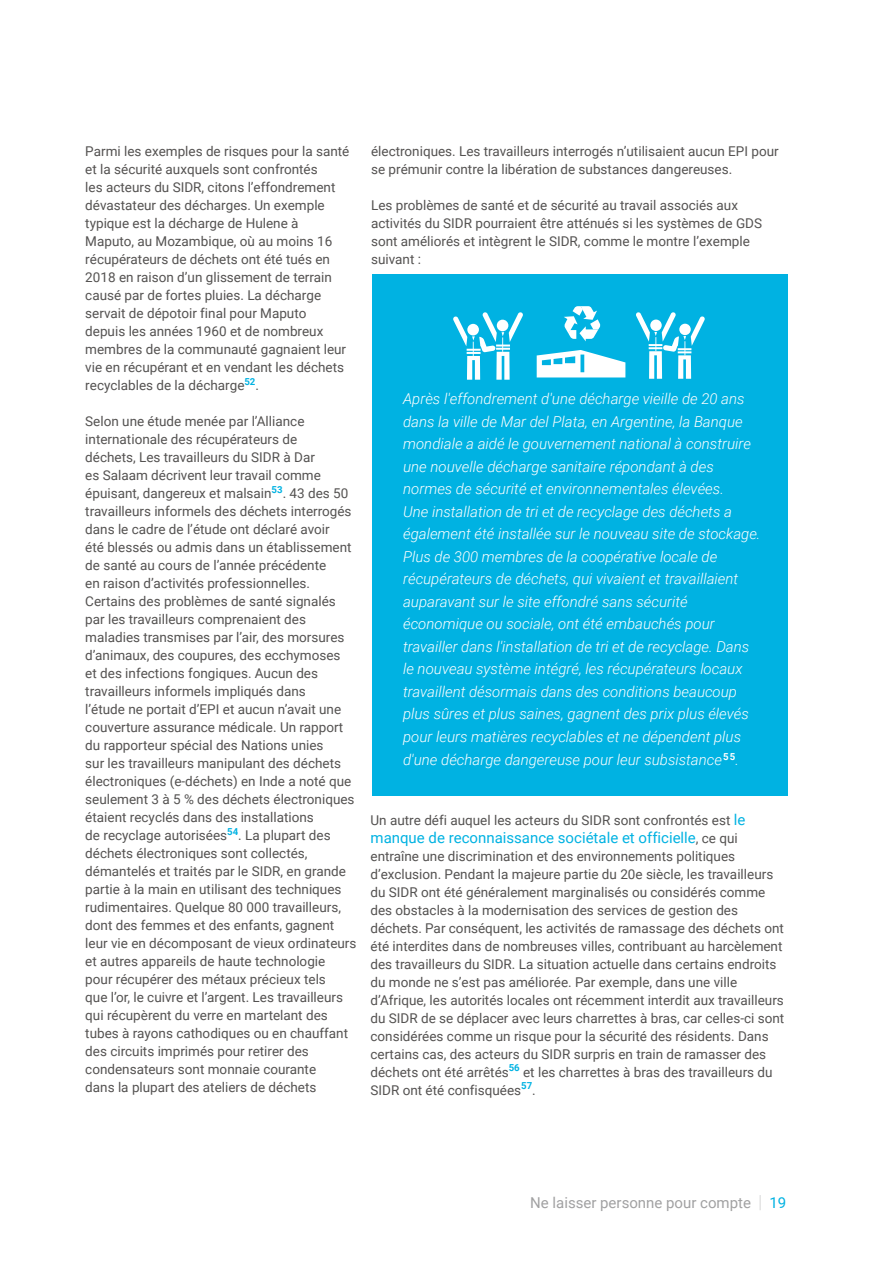
<style>
.page{position:relative;width:893px;height:1263px;background:#fff}
.page>*{position:absolute;margin:0;border:0;box-sizing:border-box;transform-origin:0 0}
.big_text_white_for_b{font:italic 300 15px/22.5px "Roboto";color:#fff}
.text{font:15px "Roboto";color:#00b2e2}
.t1{font:15px "Roboto";color:#a1a1a2}
.text-2{font:13.5px/18px "Roboto";color:#545251}
.s1{font-size:15px;color:#00b2e2}
.s2{font-size:13.5px;color:#545251}
.s3{font-weight:100;font-size:18px;color:#b3b3b4}
.s4{color:#00b2e2}
</style>
<div class="page">
<div style="left:372px;top:274px;width:416px;height:521px;background:#00b2e2"></div>
<svg style="left:537px;top:350px;width:88px;height:27px"></svg>
<svg style="left:564px;top:306px;width:36px;height:35px"></svg>
<svg style="left:636px;top:312px;width:69px;height:67px"></svg>
<div style="left:650px;top:320px;width:12px;height:11px;background:#fff;border-radius:50%"></div>
<svg style="left:453px;top:312px;width:70px;height:68px"></svg>
<div style="left:497px;top:320px;width:11px;height:11px;background:#fff;border-radius:50%"></div>
<p class="text-2" style="left:85px;top:142px;width:266px">Parmi les exemples de risques pour la santé et la sécurité auxquels sont confrontés<br>les acteurs du SIDR, citons l’effondrement dévastateur des décharges. Un exemple typique est la décharge de Hulene à Maputo, au Mozambique, où au moins 16 récupérateurs de déchets ont été tués en 2018 en raison d’un glissement de terrain causé par de fortes pluies. La décharge servait de dépotoir final pour Maputo depuis les années 1960 et de nombreux membres de la communauté gagnaient leur vie en récupérant et en vendant les déchets recyclables de la décharge<sup>52</sup>.</p>
<p class="text-2" style="left:85px;top:412px;width:273px">Selon une étude menée par l’Alliance internationale des récupérateurs de<br>déchets, Les travailleurs du SIDR à Dar<br>es Salaam décrivent leur travail comme épuisant, dangereux et malsain<sup>53</sup>. 43 des 50 travailleurs informels des déchets interrogés dans le cadre de l’étude ont déclaré avoir<br>été blessés ou admis dans un établissement de santé au cours de l’année précédente<br>en raison d’activités professionnelles.<br>Certains des problèmes de santé signalés par les travailleurs comprenaient des maladies transmises par l’air, des morsures d’animaux, des coupures, des ecchymoses<br>et des infections fongiques. Aucun des travailleurs informels impliqués dans<br>l’étude ne portait d’EPI et aucun n’avait une couverture assurance médicale. Un rapport du rapporteur spécial des Nations unies<br>sur les travailleurs manipulant des déchets électroniques (e-déchets) en Inde a noté que seulement 3 à 5 % des déchets électroniques étaient recyclés dans des installations<br>de recyclage autorisées<sup>54</sup>. La plupart des déchets électroniques sont collectés, démantelés et traités par le SIDR, en grande partie à la main en utilisant des techniques rudimentaires. Quelque 80 000 travailleurs, dont des femmes et des enfants, gagnent leur vie en décomposant de vieux ordinateurs et autres appareils de haute technologie<br>pour récupérer des métaux précieux tels<br>que l’or, le cuivre et l’argent. Les travailleurs qui récupèrent du verre en martelant des tubes à rayons cathodiques ou en chauffant des circuits imprimés pour retirer des condensateurs sont monnaie courante<br>dans la plupart des ateliers de déchets</p>
<p class="text-2" style="left:371px;top:142px;width:409px">électroniques. Les travailleurs interrogés n’utilisaient aucun EPI pour se prémunir contre la libération de substances dangereuses.</p>
<p class="text-2" style="left:371px;top:196px;width:392px">Les problèmes de santé et de sécurité au travail associés aux activités du SIDR pourraient être atténués si les systèmes de GDS sont améliorés et intègrent le SIDR, comme le montre l’exemple suivant :</p>
<p class="big_text_white_for_b" style="left:403px;top:387px;width:359px">Après l'effondrement d'une décharge vieille de 20 ans dans la ville de Mar del Plata, en Argentine, la Banque mondiale a aidé le gouvernement national à construire une nouvelle décharge sanitaire répondant à des normes de sécurité et environnementales élevées.<br>Une installation de tri et de recyclage des déchets a également été installée sur le nouveau site de stockage.<br>Plus de 300 membres de la coopérative locale de récupérateurs de déchets, qui vivaient et travaillaient auparavant sur le site effondré sans sécurité économique ou sociale, ont été embauchés pour travailler dans l'installation de tri et de recyclage. Dans le nouveau système intégré, les récupérateurs locaux travaillent désormais dans des conditions beaucoup plus sûres et plus saines, gagnent des prix plus élevés pour leurs matières recyclables et ne dépendent plus d'une décharge dangereuse pour leur subsistance<sup>55</sup>.</p>
<p class="text-2" style="left:370px;top:810px;width:376px">Un autre défi auquel les acteurs du SIDR sont confrontés est <span class="s1">le</span></p>
<p class="text" style="left:370px;top:827px;width:369px">manque de reconnaissance sociétale et officielle<span class="s2">, ce qui</span></p>
<p class="text-2" style="left:370px;top:846px;width:415px">entraîne une discrimination et des environnements politiques d’exclusion. Pendant la majeure partie du 20e siècle, les travailleurs du SIDR ont été généralement marginalisés ou considérés comme des obstacles à la modernisation des services de gestion des déchets. Par conséquent, les activités de ramassage des déchets ont été interdites dans de nombreuses villes, contribuant au harcèlement des travailleurs du SIDR. La situation actuelle dans certains endroits du monde ne s’est pas améliorée. Par exemple, dans une ville d’Afrique, les autorités locales ont récemment interdit aux travailleurs du SIDR de se déplacer avec leurs charrettes à bras, car celles-ci sont considérées comme un risque pour la sécurité des résidents. Dans certains cas, des acteurs du SIDR surpris en train de ramasser des déchets ont été arrêtés<sup>56</sup> et les charrettes à bras des travailleurs du SIDR ont été confisquées<sup>57</sup>.</p>
<p class="t1" style="left:530px;top:1192px;width:258px">Ne laisser personne pour compte <span class="s3">|</span> <span class="s4">19</span></p>
</div>
